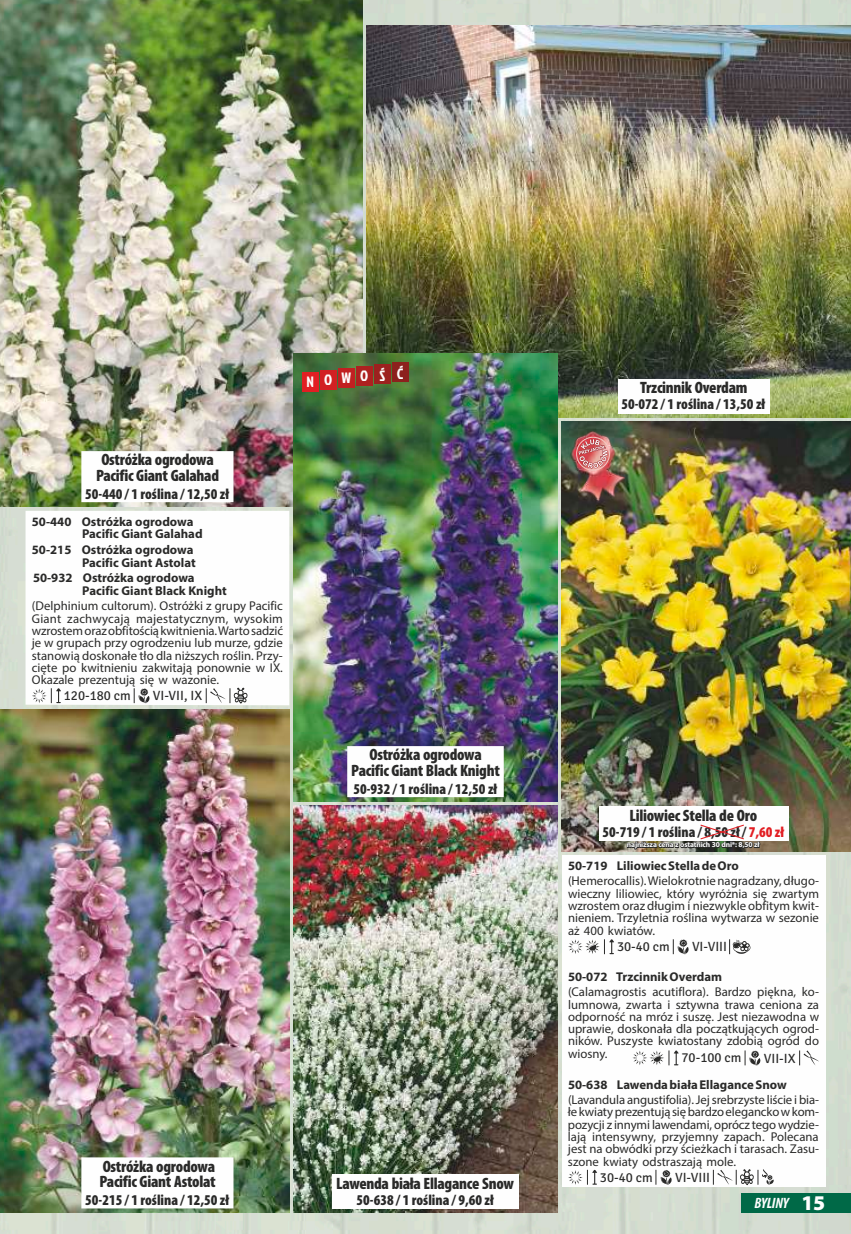
<style>
.page{position:relative;width:851px;height:1234px;background:#fff}
.page>*{position:absolute;margin:0;border:0;box-sizing:border-box;transform-origin:0 0}
.t1{font:900 condensed 16.5px/15.8px "Myriad Pro";letter-spacing:-.015em;color:#2a2a29;text-align:center}
.t2{font:900 condensed 15px "Myriad Pro";color:#2a2a29}
.t3{font:italic 700 condensed 15px "Myriad Pro";letter-spacing:-.015em;color:#fefefe}
.t4{font:15px "Jockey One";letter-spacing:.68em;color:#fefefe}
.t5{font:13.35px "Signika Negative";color:#2a2a29}
.t6{font:12.75px/12.3px "Myriad Pro";color:#2a2a29;text-align:justify}
.t7{font:700 12.75px/12.6px "Myriad Pro";color:#2a2a29}
.t8{font:700 7.5px "Myriad Pro";letter-spacing:-.02em;color:#fefefe}
.s1{color:#e21e23}
.s2{font-weight:900;font-style:normal;font-stretch:normal;font-size:21px}
</style>
<div class="page">
<img style="left:0;top:0;width:850px;height:1233px">
<img style="left:561px;top:421px;width:289px;height:429px">
<div style="left:561px;top:855px;width:264px;height:331px;background:#fefefe"></div>
<img style="left:0;top:709px;width:289px;height:503px">
<svg style="left:744px;top:1050px;width:16px;height:15px"></svg>
<svg style="left:799px;top:1050px;width:19px;height:15px"></svg>
<svg style="left:633px;top:1050px;width:45px;height:15px"></svg>
<svg style="left:26px;top:510px;width:263px;height:195px"></svg>
<div style="left:598px;top:806px;width:190px;height:34px;background:#fefefe"></div>
<img style="left:293px;top:805px;width:264px;height:407px">
<div style="left:332px;top:1174px;width:186px;height:34px;background:#fefefe"></div>
<img style="left:0;top:0;width:362px;height:506px">
<div style="left:741px;top:1193px;width:109px;height:19px;background:#006947"></div>
<svg style="left:32px;top:688px;width:29px;height:15px"></svg>
<svg style="left:134px;top:688px;width:16px;height:15px"></svg>
<svg style="left:206px;top:687px;width:42px;height:17px"></svg>
<svg style="left:673px;top:939px;width:16px;height:14px"></svg>
<svg style="left:729px;top:939px;width:21px;height:14px"></svg>
<svg style="left:568px;top:939px;width:46px;height:14px"></svg>
<svg style="left:568px;top:1169px;width:29px;height:15px"></svg>
<svg style="left:655px;top:1169px;width:17px;height:15px"></svg>
<svg style="left:713px;top:1169px;width:60px;height:16px"></svg>
<img style="left:367px;top:26px;width:483px;height:391px">
<div style="left:618px;top:379px;width:151px;height:34px;background:#fefefe"></div>
<svg style="left:81px;top:451px;width:152px;height:51px"></svg>
<svg style="left:81px;top:1157px;width:152px;height:51px"></svg>
<img style="left:293px;top:353px;width:264px;height:448px">
<svg style="left:347px;top:746px;width:156px;height:51px"></svg>
<div style="left:302px;top:372px;width:16px;height:19px;background:#e21e23"></div>
<div style="left:356px;top:366px;width:16px;height:19px;background:#ad2120"></div>
<div style="left:392px;top:362px;width:16px;height:19px;background:#8c211d"></div>
<div style="left:320px;top:370px;width:16px;height:19px;background:#d22023"></div>
<div style="left:374px;top:364px;width:16px;height:19px;background:#9c211f"></div>
<div style="left:338px;top:368px;width:16px;height:19px;background:#c12021"></div>
<svg style="left:700px;top:824px;width:44px;height:16px"></svg>
<img style="left:570px;top:431px;width:54px;height:75px">
<div style="left:576px;top:437px;width:33px;height:33px;border:1px solid #f2c9c3;border-radius:50%"></div>
<svg style="left:577px;top:438px;width:32px;height:31px"></svg>
<p class="t1" style="left:96px;top:453px;width:124px">Ostróżka ogrodowa<br>Pacific Giant Galahad</p>
<p class="t2" style="left:85px;top:487px;width:145px">50-440 / 1 roślina / 12,50 zł</p>
<p class="t7" style="left:82px;top:516px;width:122px;text-indent:-50px">50-440 Ostróżka ogrodowa<br>Pacific Giant Galahad</p>
<p class="t7" style="left:32px;top:544px;width:165px;text-align:right">50-215 Ostróżka ogrodowa<br>Pacific Giant Astolat</p>
<p class="t7" style="left:82px;top:573px;width:146px;text-indent:-49px">50-932 Ostróżka ogrodowa<br>Pacific Giant Black Knight</p>
<p class="t6" style="left:32px;top:601px;width:253px">(Delphinium cultorum). Ostróżki z grupy Pacific Giant zachwycają majestatycznym, wysokim wzrostemorazobfitościąkwitnienia.Wartosadzić je w grupach przy ogrodzeniu lub murze, gdzie stanowią doskonałe tło dla niższych roślin. Przy&shy;cięte po kwitnieniu zakwitają ponownie w IX.<br>Okazale prezentują się w wazonie.</p>
<p class="t5" style="left:64px;top:687px;width:69px">120-180 cm</p>
<p class="t5" style="left:153px;top:687px;width:51px">VI-VII, IX</p>
<p class="t1" style="left:99px;top:1159px;width:118px;text-align:left">Ostróżka ogrodowa<br>Pacific Giant Astolat</p>
<p class="t2" style="left:85px;top:1193px;width:145px">50-215 / 1 roślina / 12,50 zł</p>
<p class="t4" style="left:306px;top:366px;width:98px">NOWOŚĆ</p>
<p class="t1" style="left:640px;top:381px;width:109px">Trzcinnik Overdam</p>
<p class="t2" style="left:621px;top:398px;width:145px">50-072 / 1 roślina / 13,50 zł</p>
<p class="t1" style="left:351px;top:748px;width:150px">Ostróżka ogrodowa<br>Pacific Giant Black Knight</p>
<p class="t2" style="left:353px;top:782px;width:145px">50-932 / 1 roślina / 12,50 zł</p>
<p class="t1" style="left:629px;top:808px;width:129px">Liliowiec Stella de Oro</p>
<p class="t2" style="left:602px;top:825px;width:183px">50-719 / 1 roślina / 8,50 zł / <span class="s1">7,60 zł</span></p>
<p class="t8" style="left:626px;top:841px;width:134px">najniższa cena z ostatnich 30 dni*: 8,50 zł</p>
<p class="t7" style="left:568px;top:860px;width:172px">50-719 Liliowiec Stella de Oro</p>
<p class="t6" style="left:568px;top:875px;width:252px">(Hemerocallis). Wielokrotnie nagradzany, długo&shy;wieczny liliowiec, który wyróżnia się zwartym wzrostem oraz długim i niezwykle obfitym kwit&shy;nieniem. Trzyletnia roślina wytwarza w sezonie aż 400 kwiatów.</p>
<p class="t5" style="left:617px;top:938px;width:54px">30-40 cm</p>
<p class="t5" style="left:692px;top:938px;width:37px">VI-VIII</p>
<p class="t7" style="left:568px;top:971px;width:156px">50-072 Trzcinnik Overdam</p>
<p class="t6" style="left:568px;top:986px;width:252px">(Calamagrostis acutiflora). Bardzo piękna, ko&shy;lumnowa, zwarta i sztywna trawa ceniona za odporność na mróz i suszę. Jest niezawodna w uprawie, doskonała dla początkujących ogrod&shy;ników. Puszyste kwiatostany zdobią ogród do wiosny.</p>
<p class="t7" style="left:568px;top:1079px;width:220px">50-638 Lawenda biała Ellagance Snow</p>
<p class="t5" style="left:681px;top:1049px;width:61px">70-100 cm</p>
<p class="t5" style="left:763px;top:1049px;width:33px">VII-IX</p>
<p class="t6" style="left:568px;top:1094px;width:253px">(Lavandula angustifolia). Jej srebrzyste liście i bia&shy;łekwiatyprezentują siębardzoeleganckowkom&shy;pozycji z innymi lawendami, oprócz tego wydzie&shy;lają intensywny, przyjemny zapach. Polecana jest na obwódki przy ścieżkach i tarasach. Zasu&shy;szone kwiaty odstraszają mole.</p>
<p class="t5" style="left:600px;top:1168px;width:54px">30-40 cm</p>
<p class="t5" style="left:675px;top:1168px;width:37px">VI-VIII</p>
<p class="t1" style="left:336px;top:1176px;width:179px">Lawenda biała Ellagance Snow</p>
<p class="t2" style="left:356px;top:1193px;width:138px">50-638 / 1 roślina / 9,60 zł</p>
<p class="t3" style="left:754px;top:1196px;width:72px">BYLINY <span class="s2">15</span></p>
</div>
